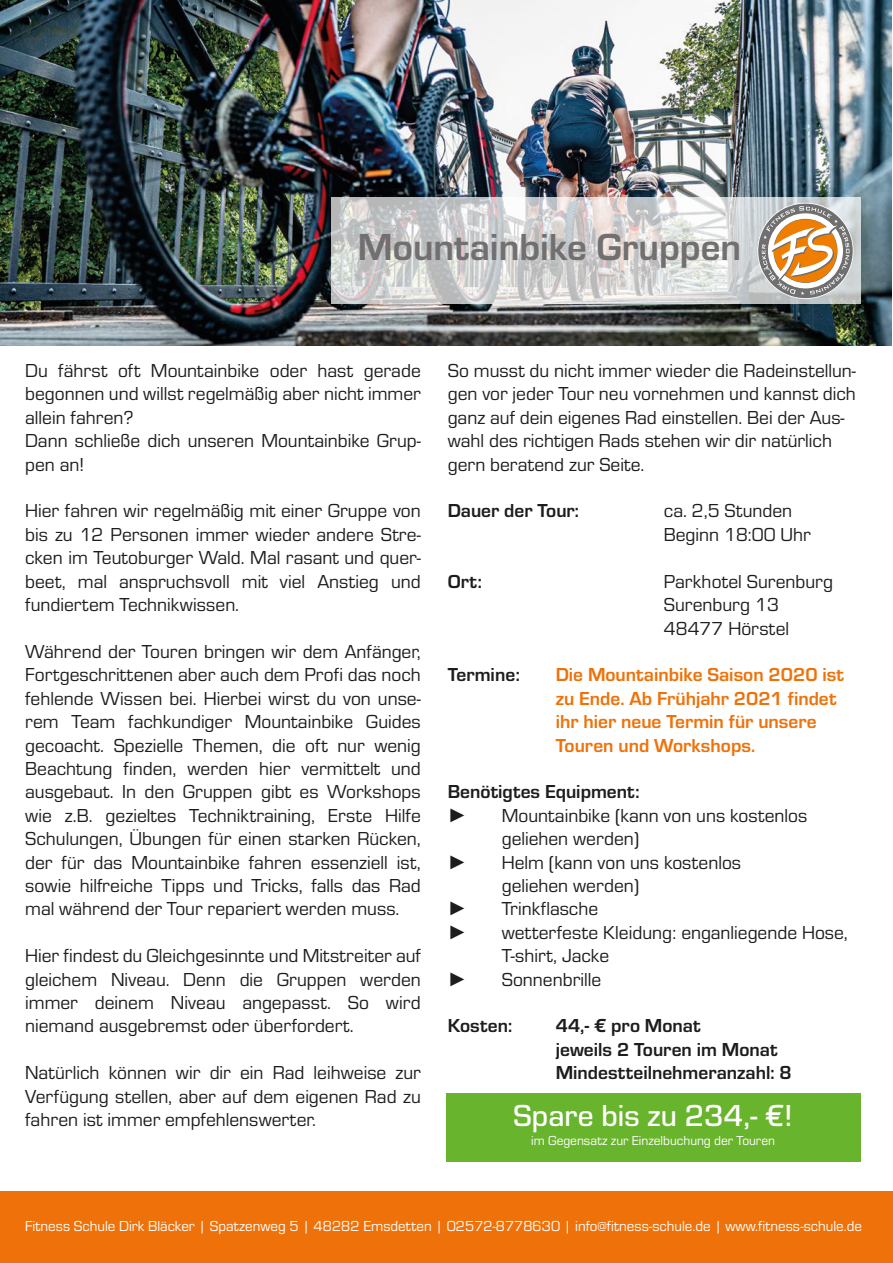
<style>
.page{position:relative;width:893px;height:1263px;background:#fff}
.page>*{position:absolute;margin:0;border:0;box-sizing:border-box;transform-origin:0 0}
.t1{font:700 39px "Eurostile";color:#716f6f}
.t2{font:500 31.5px "Eurostile";color:#fff}
.t3{font:19.5px/23.4px "Eurostile";color:#1d1d1b}
.t4{font:700 19.5px/23.4px "Eurostile";color:#1d1d1b}
.t5{font:700 19.5px/23.4px "Eurostile";color:#ee7209}
.t6{font:19.5px "Arial";color:#1d1d1b}
.t7{font:15px "Eurostile";color:#fff}
.t8{font:13.5px "Eurostile";color:#fff}
</style>
<div class="page">
<img style="left:0;top:0;width:891px;height:346px">
<div style="left:0;top:1191px;width:893px;height:72px;background:#ee7209"></div>
<svg style="left:331px;top:197px;width:530px;height:107px;background:#d4d4d4"></svg>
<div style="left:446px;top:1093px;width:414px;height:69px;background:#69b42d"></div>
<svg style="left:757px;top:203px;width:96px;height:96px"></svg>
<h1 class="t1" style="left:358px;top:219px;width:385px">Mountainbike Gruppen</h1>
<p class="t3" style="left:25px;top:358px;width:397px">Du fährst oft Mountainbike oder hast gerade begonnen und willst regelmäßig aber nicht immer allein fahren?<br>Dann schließe dich unseren Mountainbike Grup&shy;pen an!</p>
<p class="t3" style="left:25px;top:498px;width:397px;text-align:justify">Hier fahren wir regelmäßig mit einer Gruppe von bis zu 12 Personen immer wieder andere Stre&shy;cken im Teutoburger Wald. Mal rasant und quer&shy;beet, mal anspruchsvoll mit viel Anstieg und fundiertem Technikwissen.</p>
<p class="t3" style="left:25px;top:639px;width:397px;text-align:justify">Während der Touren bringen wir dem Anfänger, Fortgeschrittenen aber auch dem Profi das noch fehlende Wissen bei. Hierbei wirst du von unse&shy;rem Team fachkundiger Mountainbike Guides gecoacht. Spezielle Themen, die oft nur wenig Beachtung finden, werden hier vermittelt und ausgebaut. In den Gruppen gibt es Workshops wie z.B. gezieltes Techniktraining, Erste Hilfe Schulungen, Übungen für einen starken Rücken, der für das Mountainbike fahren essenziell ist, sowie hilfreiche Tipps und Tricks, falls das Rad mal während der Tour repariert werden muss.</p>
<p class="t3" style="left:25px;top:943px;width:397px;text-align:justify">Hier findest du Gleichgesinnte und Mitstreiter auf gleichem Niveau. Denn die Gruppen werden immer deinem Niveau angepasst. So wird niemand ausgebremst oder überfordert.</p>
<p class="t3" style="left:25px;top:1060px;width:397px;text-align:justify">Natürlich können wir dir ein Rad leihweise zur Verfügung stellen, aber auf dem eigenen Rad zu fahren ist immer empfehlenswerter.</p>
<p class="t3" style="left:448px;top:358px;width:410px">So musst du nicht immer wieder die Radeinstellun&shy;gen vor jeder Tour neu vornehmen und kannst dich ganz auf dein eigenes Rad einstellen. Bei der Aus&shy;wahl des richtigen Rads stehen wir dir natürlich gern beratend zur Seite.</p>
<p class="t4" style="left:448px;top:498px;width:133px">Dauer der Tour:</p>
<p class="t3" style="left:664px;top:498px;width:149px">ca. 2,5 Stunden<br>Beginn 18:00 Uhr</p>
<p class="t4" style="left:448px;top:568px;width:36px">Ort:</p>
<p class="t3" style="left:664px;top:569px;width:171px">Parkhotel Surenburg<br>Surenburg 13<br>48477 Hörstel</p>
<p class="t4" style="left:448px;top:662px;width:74px">Termine:</p>
<p class="t5" style="left:556px;top:662px;width:290px">Die Mountainbike Saison 2020 ist zu Ende. Ab Frühjahr 2021 findet ihr hier neue Termin für unsere<br>Touren und Workshops.</p>
<p class="t4" style="left:448px;top:779px;width:193px">Benötigtes Equipment:</p>
<p class="t6" style="left:448px;top:801px;width:21px">►</p>
<p class="t3" style="left:502px;top:803px;width:307px">Mountainbike (kann von uns kostenlos geliehen werden)</p>
<p class="t6" style="left:448px;top:848px;width:21px">►</p>
<p class="t3" style="left:502px;top:849px;width:241px">Helm (kann von uns kostenlos geliehen werden)</p>
<p class="t6" style="left:448px;top:895px;width:21px">►</p>
<p class="t3" style="left:502px;top:896px;width:98px">Trinkflasche</p>
<p class="t6" style="left:448px;top:918px;width:21px">►</p>
<p class="t3" style="left:502px;top:920px;width:347px">wetterfeste Kleidung: enganliegende Hose,<br>T-shirt, Jacke</p>
<p class="t6" style="left:448px;top:965px;width:21px">►</p>
<p class="t3" style="left:502px;top:966px;width:101px">Sonnenbrille</p>
<p class="t4" style="left:448px;top:1013px;width:66px">Kosten:</p>
<p class="t4" style="left:556px;top:1013px;width:237px">44,- € pro Monat<br>jeweils 2 Touren im Monat<br>Mindestteilnehmeranzahl: 8</p>
<h2 class="t2" style="left:514px;top:1094px;width:281px">Spare bis zu 234,- €!</h2>
<p class="t8" style="left:531px;top:1132px;width:245px">im Gegensatz zur Einzelbuchung der Touren</p>
<p class="t7" style="left:25px;top:1215px;width:838px">Fitness Schule Dirk Bläcker | Spatzenweg 5 | 48282 Emsdetten | 02572-8778630 | info@fitness-schule.de | www.fitness-schule.de</p>
</div>
